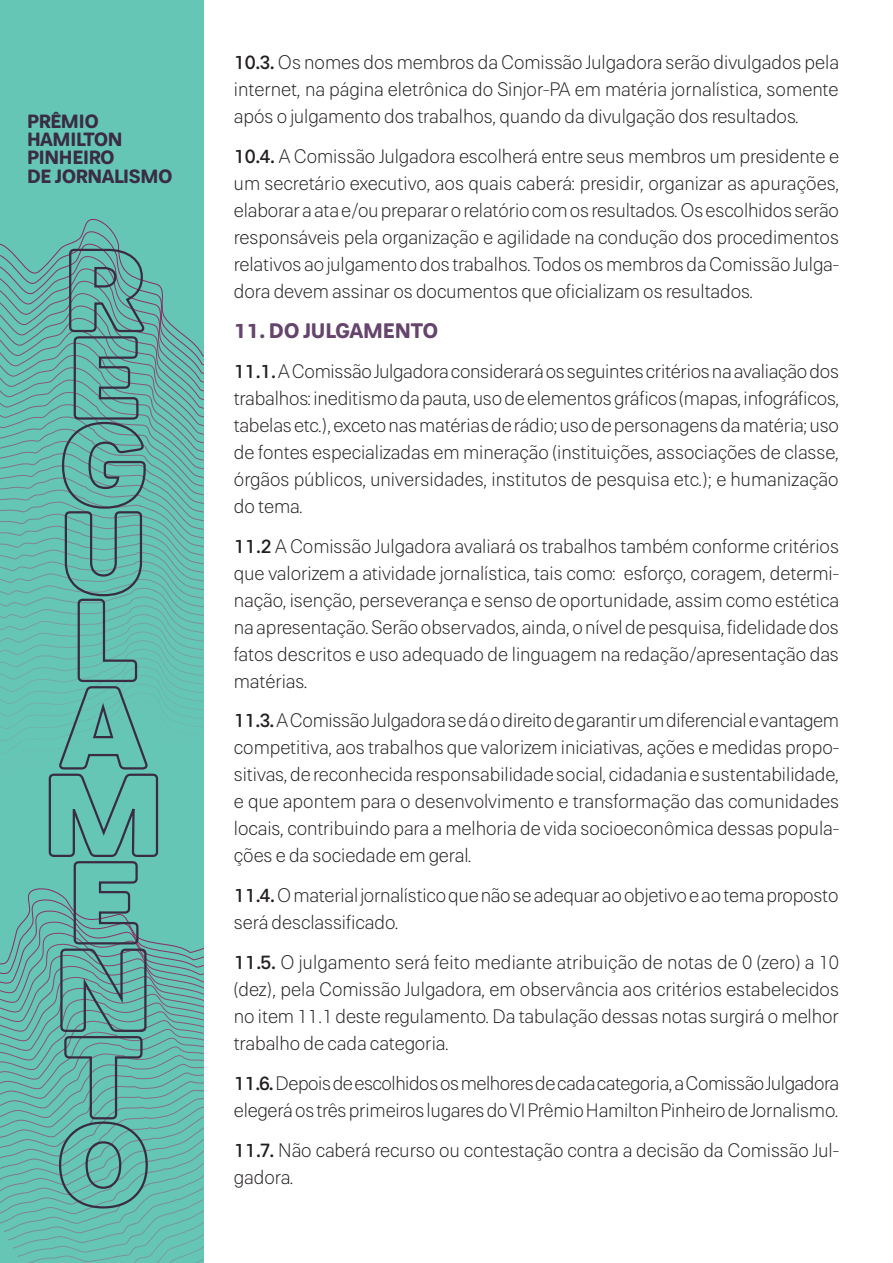
<style>
.page{position:relative;width:893px;height:1263px;background:#fff}
.page>*{position:absolute;margin:0;border:0;box-sizing:border-box;transform-origin:0 0}
.t1{font:700 21px "Paul Grotesk Soft";letter-spacing:-.01em;color:#65456d}
.t2{font:300 19.5px/27px "Paul Grotesk Soft";color:#231f20;text-align:justify}
.t3{font:700 19.2px/18.5px "Paul Grotesk Soft";letter-spacing:-.02em;color:#392c43}
.s1{font-weight:500}
</style>
<div class="page">
<div style="left:0;top:0;width:203px;height:1263px;background:#66c6b6"></div>
<svg style="left:0;top:888px;width:203px;height:375px"></svg>
<svg style="left:0;top:218px;width:203px;height:536px"></svg>
<svg style="left:48px;top:248px;width:111px;height:962px"></svg>
<p class="t3" style="left:27px;top:112px;width:147px">PRÊMIO<br>HAMILTON<br>PINHEIRO<br>DE JORNALISMO</p>
<p class="t2" style="left:234px;top:49px;width:607px"><span class="s1">10.3.</span> Os nomes dos membros da Comissão Julgadora serão divulgados pela internet, na página eletrônica do Sinjor-PA em matéria jornalística, somente após o julgamento dos trabalhos, quando da divulgação dos resultados.</p>
<p class="t2" style="left:234px;top:143px;width:607px"><span class="s1">10.4.</span> A Comissão Julgadora escolherá entre seus membros um presidente e um secretário executivo, aos quais caberá: presidir, organizar as apurações, elaborar a ata e/ou preparar o relatório com os resultados. Os escolhidos serão responsáveis pela organização e agilidade na condução dos procedimentos relativos ao julgamento dos trabalhos. Todos os membros da Comissão Julga&shy;dora devem assinar os documentos que oficializam os resultados.</p>
<p class="t1" style="left:234px;top:318px;width:206px">11. DO JULGAMENTO</p>
<p class="t2" style="left:234px;top:357px;width:607px"><span class="s1">11.1.</span> A Comissão Julgadora considerará os seguintes critérios na avaliação dos trabalhos: ineditismo da pauta, uso de elementos gráficos (mapas, infográficos, tabelas etc.), exceto nas matérias de rádio; uso de personagens da matéria; uso de fontes especializadas em mineração (instituições, associações de classe, órgãos públicos, universidades, institutos de pesquisa etc.); e humanização do tema.</p>
<p class="t2" style="left:234px;top:532px;width:607px"><span class="s1">11.2</span> A Comissão Julgadora avaliará os trabalhos também conforme critérios que valorizem a atividade jornalística, tais como: esforço, coragem, determi&shy;nação, isenção, perseverança e senso de oportunidade, assim como estética na apresentação. Serão observados, ainda, o nível de pesquisa, fidelidade dos fatos descritos e uso adequado de linguagem na redação/apresentação das matérias.</p>
<p class="t2" style="left:234px;top:707px;width:607px"><span class="s1">11.3.</span> A Comissão Julgadora se dá o direito de garantir um diferencial e vantagem competitiva, aos trabalhos que valorizem iniciativas, ações e medidas propo&shy;sitivas, de reconhecida responsabilidade social, cidadania e sustentabilidade, e que apontem para o desenvolvimento e transformação das comunidades locais, contribuindo para a melhoria de vida socioeconômica dessas popula&shy;ções e da sociedade em geral.</p>
<p class="t2" style="left:234px;top:882px;width:606px"><span class="s1">11.4.</span> O material jornalístico que não se adequar ao objetivo e ao tema proposto será desclassificado.</p>
<p class="t2" style="left:234px;top:949px;width:607px"><span class="s1">11.5.</span> O julgamento será feito mediante atribuição de notas de 0 (zero) a 10 (dez), pela Comissão Julgadora, em observância aos critérios estabelecidos no item 11.1 deste regulamento. Da tabulação dessas notas surgirá o melhor trabalho de cada categoria.</p>
<p class="t2" style="left:234px;top:1069px;width:607px"><span class="s1">11.6.</span> Depois de escolhidos os melhores de cada categoria, a Comissão Julgadora elegerá os três primeiros lugares do VI Prêmio Hamilton Pinheiro de Jornalismo.</p>
<p class="t2" style="left:234px;top:1136px;width:607px"><span class="s1">11.7.</span> Não caberá recurso ou contestação contra a decisão da Comissão Jul&shy;gadora.</p>
</div>
